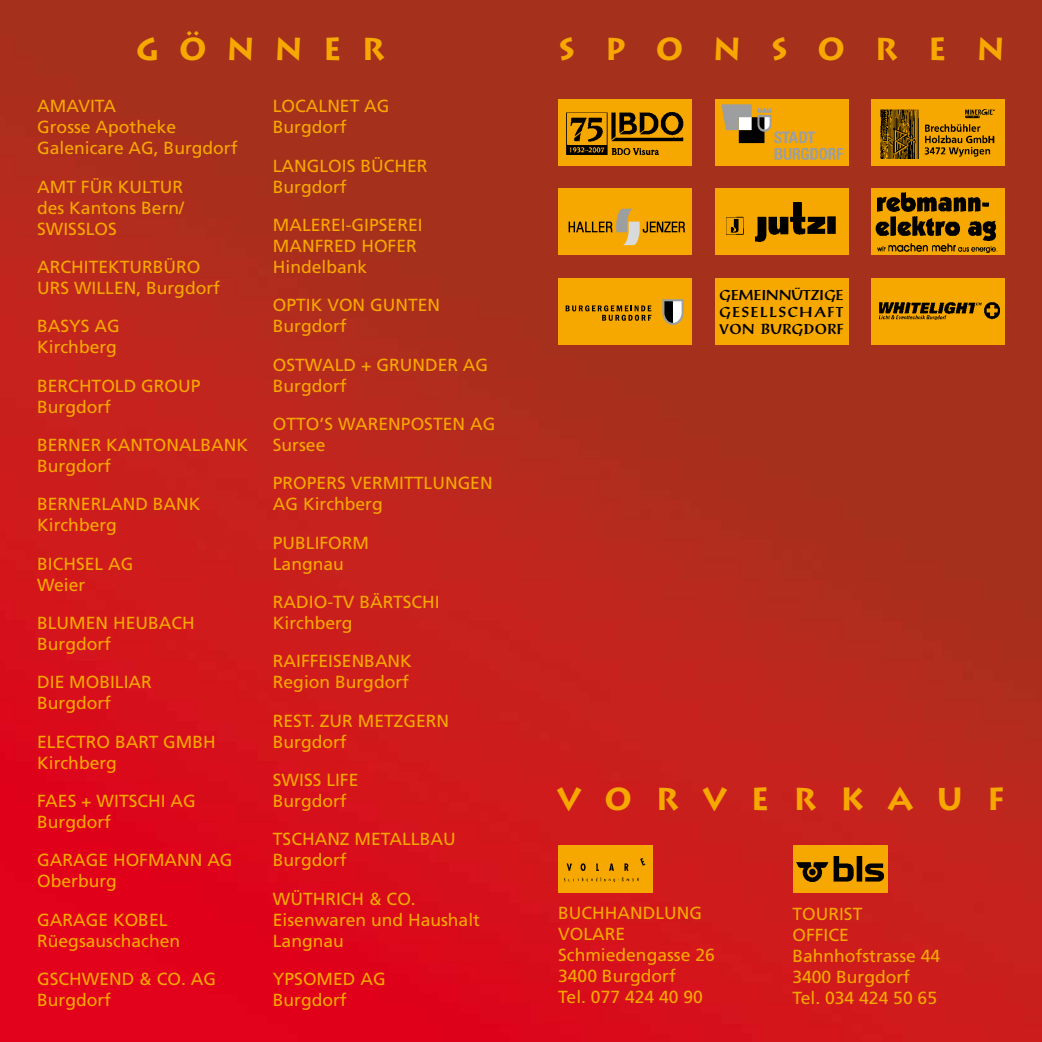
<style>
.page{position:relative;width:1042px;height:1042px;background:#fff}
.page>*{position:absolute;margin:0;border:0;box-sizing:border-box;transform-origin:0 0}
.t1{font:700 31.5px "Lithos Pro";letter-spacing:.75em;color:#f7a800}
.t2{font:700 31.5px "Lithos Pro";letter-spacing:.94em;color:#f7a800}
.t3{font:700 31.5px "Lithos Pro";letter-spacing:.845em;color:#f7a800}
.t4{font:17.5px/21px "Frutiger LT Std";color:#f7a800}
.t5{font:700 14px/16.8px "Post Antiqua";letter-spacing:.04em;color:#000;text-align:justify}
</style>
<div class="page">
<img style="left:0;top:0;width:1042px;height:1042px">
<div style="left:558px;top:99px;width:134px;height:67px;background:#f7a800"></div>
<div style="left:714px;top:99px;width:134px;height:67px;background:#f7a800"></div>
<div style="left:871px;top:99px;width:134px;height:67px;background:#f7a800"></div>
<div style="left:558px;top:188px;width:134px;height:67px;background:#f7a800"></div>
<div style="left:714px;top:188px;width:134px;height:67px;background:#f7a800"></div>
<div style="left:871px;top:188px;width:134px;height:67px;background:#f7a800"></div>
<div style="left:558px;top:278px;width:134px;height:67px;background:#f7a800"></div>
<div style="left:714px;top:278px;width:134px;height:67px;background:#f7a800"></div>
<div style="left:871px;top:278px;width:134px;height:67px;background:#f7a800"></div>
<img style="left:567px;top:112px;width:116px;height:42px">
<svg style="left:568px;top:209px;width:117px;height:36px"></svg>
<img style="left:726px;top:202px;width:109px;height:40px">
<img style="left:880px;top:302px;width:119px;height:17px">
<div style="left:792px;top:845px;width:95px;height:47px;background:#f7a800"></div>
<img style="left:797px;top:856px;width:86px;height:25px">
<div style="left:558px;top:845px;width:95px;height:47px;background:#f7a800"></div>
<img style="left:565px;top:858px;width:80px;height:23px">
<svg style="left:721px;top:104px;width:122px;height:56px"></svg>
<img style="left:880px;top:110px;width:114px;height:48px">
<img style="left:877px;top:192px;width:112px;height:20px">
<img style="left:876px;top:216px;width:119px;height:25px">
<img style="left:877px;top:243px;width:120px;height:10px">
<svg style="left:662px;top:299px;width:22px;height:26px"></svg>
<svg style="left:566px;top:305px;width:85px;height:16px"></svg>
<h1 class="t3" style="left:136px;top:30px;width:250px">G Ö N N E R</h1>
<p class="t4" style="left:37px;top:96px;width:202px">AMAVITA<br>GROSSE APOTHEKE<br>GALENICARE AG, BURGDORF</p>
<p class="t4" style="left:37px;top:176px;width:148px;text-align:justify">AMT FÜ R KULTUR DES KANTONS BERN/ SWISSLOS</p>
<p class="t4" style="left:37px;top:257px;width:184px">ARCHITEKTURBÜ RO<br>U RS WILLEN, BURGDORF</p>
<p class="t4" style="left:37px;top:316px;width:81px">BASYS AG<br>KIRCHBERG</p>
<p class="t4" style="left:37px;top:375px;width:163px">BERCHTOLD GROUP<br>BURGDORF</p>
<p class="t4" style="left:37px;top:434px;width:212px">BERNER KANTONALBANK<br>BURGDORF</p>
<p class="t4" style="left:37px;top:494px;width:165px">BERNERLAND BANK<br>KIRCHBERG</p>
<p class="t4" style="left:37px;top:553px;width:84px">BICHSEL AG<br>WEIER</p>
<p class="t4" style="left:37px;top:612px;width:159px">BLUMEN HEUBACH<br>BURGDORF</p>
<p class="t4" style="left:37px;top:672px;width:116px">DIE MOBILIAR<br>BURGDORF</p>
<p class="t4" style="left:37px;top:731px;width:167px">E LECTRO BART GMBH<br>KIRCHBERG</p>
<p class="t4" style="left:37px;top:790px;width:147px">FAES + WITSCHI AG<br>BURGDORF</p>
<p class="t4" style="left:37px;top:850px;width:183px">GARAGE H OFMANN AG<br>OBERBURG</p>
<p class="t4" style="left:37px;top:909px;width:144px">GARAGE KOB EL<br>RÜEGSAUSCHACHEN</p>
<p class="t4" style="left:37px;top:968px;width:167px">GSCHWEND &amp; CO. AG<br>BURGDORF</p>
<p class="t4" style="left:273px;top:96px;width:105px">LOCALNET AG<br>BURGDORF</p>
<p class="t4" style="left:273px;top:155px;width:156px">LANGLOIS BÜCHER<br>BURGDORF</p>
<p class="t4" style="left:273px;top:215px;width:151px">MALEREI-GIPSEREI<br>MANFRED HOFER<br>HINDELBANK</p>
<p class="t4" style="left:273px;top:295px;width:169px">OPTIK VON GUNTEN<br>BURGDORF</p>
<p class="t4" style="left:273px;top:354px;width:203px">OSTWALD + GRUNDER AG<br>BURGDORF</p>
<p class="t4" style="left:273px;top:413px;width:210px">OTTO’S WARENPOSTEN AG<br>SURSEE</p>
<p class="t4" style="left:273px;top:473px;width:221px">PROPERS VERMITTLUNGEN<br>AG KIRCHBERG</p>
<p class="t4" style="left:273px;top:532px;width:72px">PUBLIFORM<br>LANGNAU</p>
<p class="t4" style="left:273px;top:591px;width:168px">RADIO-TV BÄRTSCHI<br>KIRCHBERG</p>
<p class="t4" style="left:273px;top:651px;width:141px">RAIFFEISENBANK<br>REGION BURGDORF</p>
<p class="t4" style="left:273px;top:710px;width:178px">REST. ZUR M ETZGERN<br>BURGDORF</p>
<p class="t4" style="left:273px;top:769px;width:87px">SWISS LIFE<br>BURGDORF</p>
<p class="t4" style="left:273px;top:829px;width:184px">TSCHANZ M ETALLBAU<br>BURGDORF</p>
<p class="t4" style="left:273px;top:888px;width:209px">WÜTHRICH &amp; CO.<br>E ISENWAREN UND HAUSHALT<br>LANGNAU</p>
<p class="t4" style="left:273px;top:968px;width:114px">YPSOMED AG<br>BURGDORF</p>
<h1 class="t2" style="left:558px;top:30px;width:448px">SP ONSOREN</h1>
<p class="t5" style="left:719px;top:287px;width:125px">GEMEINNÜTZIGE GESELLSCHAFT VON BURGDORF</p>
<h1 class="t1" style="left:557px;top:780px;width:450px">VORVERKAUF</h1>
<p class="t4" style="left:558px;top:903px;width:158px">BUCHHANDLUNG<br>VOLARE<br>SCHMIEDENGASSE 26<br>3400 BURGDORF<br>TEL. 077 424 40 90</p>
<p class="t4" style="left:792px;top:903px;width:149px">TOURIST<br>OFFICE<br>BAHNHOFSTRASSE 44<br>3400 BURGDORF<br>TEL. 034 424 50 65</p>
</div>
